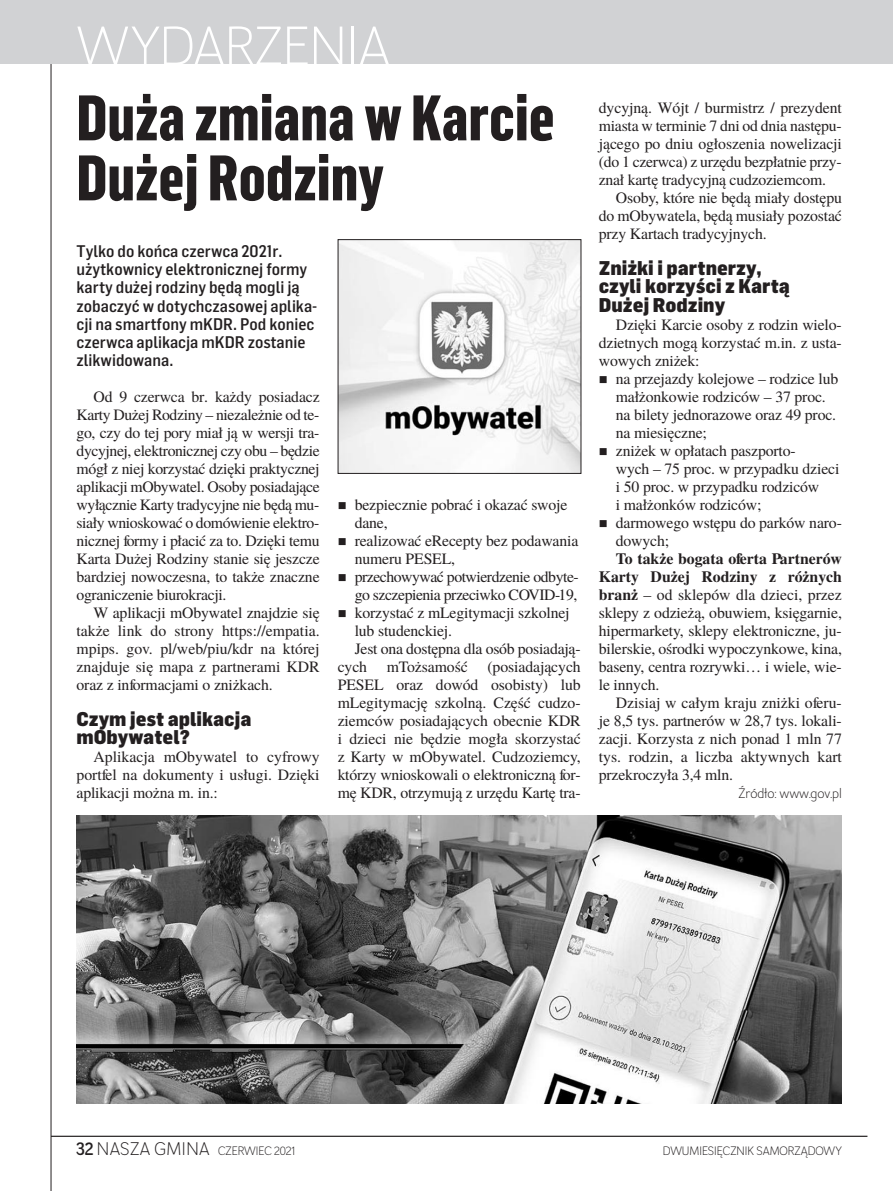
<style>
.page{position:relative;width:893px;height:1191px;background:#fff}
.page>*{position:absolute;margin:0;border:0;box-sizing:border-box;transform-origin:0 0}
.t1{font:800 63px/60px "Flama Condensed";color:#231f20}
.t2{font:54px "Negotiate Lt";color:#fff}
.t3{font:900 19.5px/18px "Flama Semicondensed";color:#231f20}
.t4{font:500 16.5px/18px "Flama Semicondensed";color:#231f20}
.t5{font:15.75px/18px "Te X Gyre Termes";letter-spacing:-.01em;color:#231f20;text-align:justify}
.t6{font:15.75px/18px "Te X Gyre Termes";letter-spacing:-.03em;color:#231f20;text-align:right}
.t7{font:13.5px "Negotiate Lt";color:#231f20}
.t8{font:12px "Negotiate Lt";color:#231f20}
.s1{font-weight:700}
.s2{font-family:"Negotiate Rg";font-size:18px}
.s3{font-size:18px}
</style>
<div class="page">
<hr style="left:51px;top:1135px;width:816px;height:1px;background:#231f20">
<hr style="left:51px;top:0;width:1px;height:1191px;background:#231f20">
<div style="left:0;top:0;width:893px;height:64px;background:#d1d2d4"></div>
<img style="left:77px;top:815px;width:765px;height:288px">
<img style="left:340px;top:241px;width:239px;height:230px">
<h2 class="t2" style="left:77px;top:25px;width:315px">WYDARZENIA</h2>
<h1 class="t1" style="left:77px;top:92px;width:480px">Duża zmiana w Karcie<br>Dużej Rodziny</h1>
<p class="t4" style="left:77px;top:244px;width:242px">Tyl ko do koń ca czerw ca 2021r.<br>użyt kow ni cy elek tro nicz nej for my kar ty du żej ro dzi ny bę dą mo gli ją zo ba czyć w do tych cza so wej apli ka - cji na smart fo ny mKDR. Pod ko niec czerw ca apli ka cja mKDR zo sta nie zli kwi do wa na.</p>
<p class="t5" style="left:77px;top:389px;width:245px;text-indent:17px">Od 9 czerw ca br. każ dy po sia dacz Kar ty Du żej Ro dzi ny – nie za leż nie od te - go, czy do tej po ry miał ją w wer sji tra - dy cyj nej, elek tro nicz nej czy obu – bę dzie mógł z niej ko rzy stać dzię ki prak tycz nej apli ka cji mObywatel. Oso by po sia da ją ce wy łącz nie Kar ty tra dy cyj ne nie bę dą mu - sia ły wnio sko wać o do mó wie nie elek tro - nicz nej for my i pła cić za to. Dzię ki te mu Kar ta Du żej Ro dzi ny sta nie się jesz cze bar dziej no wo cze sna, to tak że znacz ne ogra ni cze nie biu ro kra cji.</p>
<p class="t5" style="left:77px;top:605px;width:245px;text-indent:17px">W apli ka cji mObywatel znaj dzie się tak że link do stro ny https://em pa tia. mpips. gov. pl/web/piu/kdr na któ rej znaj du je się ma pa z part ne ra mi KDR oraz z in for ma cja mi o zniż kach.</p>
<p class="t3" style="left:77px;top:711px;width:176px">Czym jest apli ka cja mObywatel?</p>
<p class="t5" style="left:77px;top:749px;width:245px;text-indent:17px">Apli ka cja mObywatel to cy fro wy port fel na do ku men ty i usłu gi. Dzię ki apli ka cji moż na m. in.:</p>
<p class="t5" style="left:355px;top:497px;width:214px;text-indent:-17px">■ bez piecz nie po brać i oka zać swo je da ne,</p>
<p class="t5" style="left:355px;top:533px;width:225px;text-indent:-17px">■ re ali zo wać eRecepty bez po da wa nia nu me ru PESEL,</p>
<p class="t6" style="left:338px;top:569px;width:243px">■ prze cho wy wać po twier dze nie od by te - go szcze pie nia prze ciw ko COVID-19,</p>
<p class="t5" style="left:338px;top:605px;width:233px">■ ko rzy stać z mLegitymacji szkol nej</p>
<p class="t5" style="left:355px;top:623px;width:99px">lub stu denc kiej.</p>
<p class="t5" style="left:355px;top:641px;width:227px">Jest ona do stęp na dla osób po sia da ją -</p>
<p class="t5" style="left:338px;top:659px;width:245px">cych mTożsamość (po sia da ją cych</p>
<p class="t5" style="left:338px;top:677px;width:245px">PESEL oraz do wód oso bi sty) lub</p>
<p class="t5" style="left:338px;top:695px;width:244px">mLegitymację szkol ną. Część cu dzo -</p>
<p class="t5" style="left:338px;top:713px;width:245px">ziem ców po sia da ją cych obec nie KDR</p>
<p class="t5" style="left:338px;top:731px;width:245px">i dzie ci nie bę dzie mo gła sko rzy stać</p>
<p class="t5" style="left:338px;top:749px;width:245px">z Kar ty w mObywatel. Cu dzo ziem cy,</p>
<p class="t5" style="left:338px;top:767px;width:244px">któ rzy wnio sko wa li o elek tro nicz ną for -</p>
<p class="t5" style="left:338px;top:785px;width:244px">mę KDR, otrzy mu ją z urzę du Kar tę tra -</p>
<p class="t5" style="left:599px;top:101px;width:245px">dy cyj ną. Wójt / bur mistrz / pre zy dent mia sta w ter mi nie 7 dni od dnia na stę pu - ją ce go po dniu ogło sze nia no we li za cji (do 1 czerw ca) z urzę du bez płat nie przy - znał kar tę tra dy cyj ną cu dzo ziem com.</p>
<p class="t5" style="left:599px;top:191px;width:245px;text-indent:17px">Oso by, któ re nie bę dą mia ły do stę pu do mObywatela, bę dą mu sia ły po zo stać przy Kar tach tra dy cyj nych.</p>
<p class="t3" style="left:599px;top:261px;width:193px">Zniżki i partnerzy, czyli korzyści z Kartą<br>Dużej Rodziny</p>
<p class="t5" style="left:599px;top:317px;width:244px;text-indent:17px">Dzię ki Kar cie oso by z ro dzin wie lo - dziet nych mo gą ko rzy stać m.in. z usta - wo wych zni żek:</p>
<p class="t5" style="left:616px;top:371px;width:224px;text-align:left;text-indent:-17px">■ na prze jaz dy ko le jo we – ro dzi ce lub mał żon ko wie ro dzi ców – 37 proc. na bi le ty jed no ra zo we oraz 49 proc. na mie sięcz ne;</p>
<p class="t5" style="left:616px;top:443px;width:225px;text-align:left;text-indent:-17px">■ zni żek w opła tach pasz por to -<br>wych – 75 proc. w przy pad ku dzie ci i 50 proc. w przy pad ku ro dzi ców<br>i mał żon ków ro dzi ców;</p>
<p class="t5" style="left:616px;top:515px;width:228px;text-indent:-17px">■ dar mo we go wstę pu do par ków na ro - do wych;</p>
<p class="t5" style="left:599px;top:551px;width:245px;text-indent:17px"><span class="s1">To tak że bo ga ta ofer ta Part ne rów Kar ty Du żej Ro dzi ny z róż nych branż</span> – od skle pów dla dzie ci, przez skle py z odzie żą, obu wiem, księ gar nie, hi per mar ke ty, skle py elek tro nicz ne, ju - bi ler skie, ośrod ki wy po czyn ko we, ki na, ba se ny, cen tra roz ryw ki… i wie le, wie - le in nych.</p>
<p class="t5" style="left:599px;top:695px;width:245px;text-indent:17px">Dzi siaj w ca łym kra ju zniż ki ofe ru - je 8,5 tys. part ne rów w 28,7 tys. lo ka li - za cji. Ko rzy sta z nich po nad 1 mln 77 tys. ro dzin, a licz ba ak tyw nych kart prze kro czy ła 3,4 mln.</p>
<p class="t7" style="left:738px;top:787px;width:105px">Źró dło: www.gov.pl</p>
<p class="t8" style="left:77px;top:1146px;width:220px"><span class="s2">32</span> <span class="s3">NASZA GMINA</span> CZERWIEC 2021</p>
<p class="t8" style="left:663px;top:1146px;width:181px">DWUMIESIĘCZNIK SAMORZĄDOWY</p>
</div>
